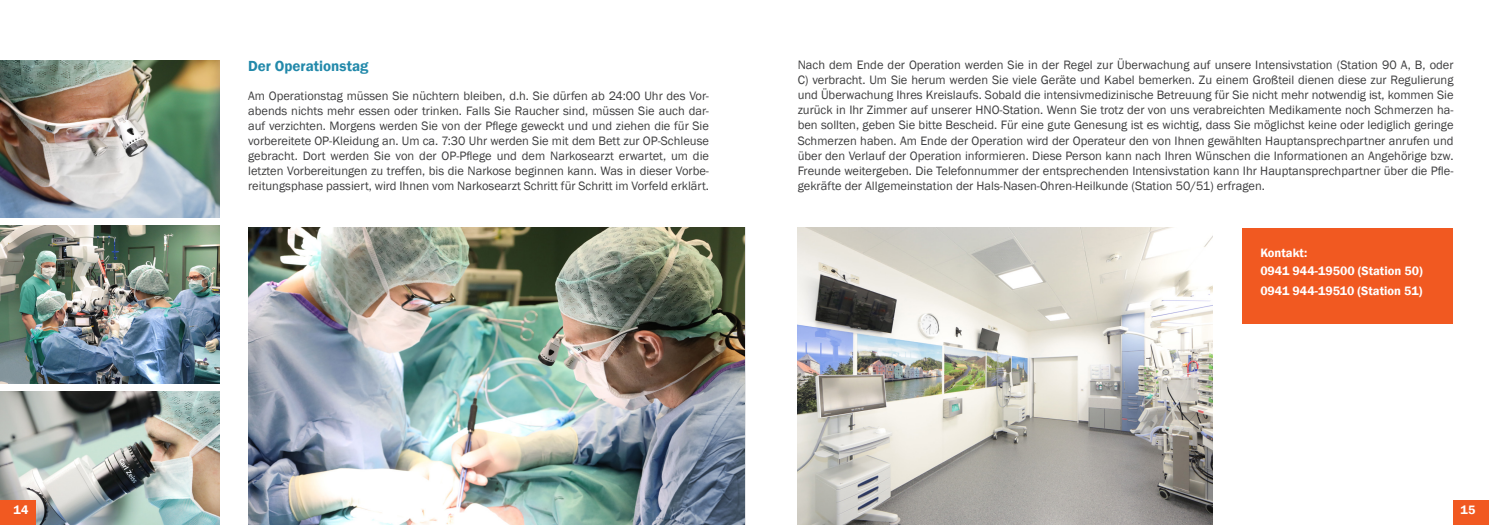
<style>
.page{position:relative;width:1489px;height:525px;background:#fff}
.page>*{position:absolute;margin:0;border:0;box-sizing:border-box;transform-origin:0 0}
.t1{font:600 15px "Franklin Gothic";color:#2289aa}
.t2{font:12.5px/15px "Franklin Gothic";color:#3e3e3f;text-align:justify}
.t3{font:600 12.5px/18.5px "Franklin Gothic";color:#fff}
</style>
<div class="page">
<div style="left:1453px;top:500px;width:35px;height:24px;background:#f15921"></div>
<img style="left:0;top:226px;width:220px;height:157px">
<img style="left:0;top:60px;width:220px;height:158px">
<img style="left:797px;top:227px;width:414px;height:297px">
<img style="left:0;top:391px;width:220px;height:133px">
<div style="left:0;top:500px;width:35px;height:24px;background:#f15921"></div>
<img style="left:248px;top:227px;width:496px;height:297px">
<div style="left:1241px;top:227px;width:211px;height:96px;background:#f15921"></div>
<p class="t3" style="left:14px;top:501px;width:16px">14</p>
<p class="t1" style="left:248px;top:57px;width:122px">Der Operationstag</p>
<p class="t2" style="left:248px;top:89px;width:462px">Am Operationstag müssen Sie nüchtern bleiben, d.h. Sie dürfen ab 24:00 Uhr des Vor&shy;abends nichts mehr essen oder trinken. Falls Sie Raucher sind, müssen Sie auch dar&shy;auf verzichten. Morgens werden Sie von der Pflege geweckt und und ziehen die für Sie vorbereitete OP-Kleidung an. Um ca. 7:30 Uhr werden Sie mit dem Bett zur OP-Schleuse gebracht. Dort werden Sie von der OP-Pflege und dem Narkosearzt erwartet, um die letzten Vorbereitungen zu treffen, bis die Narkose beginnen kann. Was in dieser Vorbe&shy;reitungsphase passiert, wird Ihnen vom Narkosearzt Schritt für Schritt im Vorfeld erklärt.</p>
<p class="t2" style="left:797px;top:58px;width:657px">Nach dem Ende der Operation werden Sie in der Regel zur Überwachung auf unsere Intensivstation (Station 90 A, B, oder C) verbracht. Um Sie herum werden Sie viele Geräte und Kabel bemerken. Zu einem Großteil dienen diese zur Regulierung und Überwachung Ihres Kreislaufs. Sobald die intensivmedizinische Betreuung für Sie nicht mehr notwendig ist, kommen Sie zurück in Ihr Zimmer auf unserer HNO-Station. Wenn Sie trotz der von uns verabreichten Medikamente noch Schmerzen ha&shy;ben sollten, geben Sie bitte Bescheid. Für eine gute Genesung ist es wichtig, dass Sie möglichst keine oder lediglich geringe Schmerzen haben. Am Ende der Operation wird der Operateur den von Ihnen gewählten Hauptansprechpartner anrufen und über den Verlauf der Operation informieren. Diese Person kann nach Ihren Wünschen die Informationen an Angehörige bzw.<br>Freunde weitergeben. Die Telefonnummer der entsprechenden Intensivstation kann Ihr Hauptansprechpartner über die Pfle&shy;gekräfte der Allgemeinstation der Hals-Nasen-Ohren-Heilkunde (Station 50/51) erfragen.</p>
<p class="t3" style="left:1260px;top:243px;width:164px">Kontakt:<br>0941 944-19500 (Station 50)</p>
<p class="t3" style="left:1260px;top:282px;width:163px">0941 944-19510 (Station 51)</p>
<p class="t3" style="left:1460px;top:501px;width:16px">15</p>
</div>
